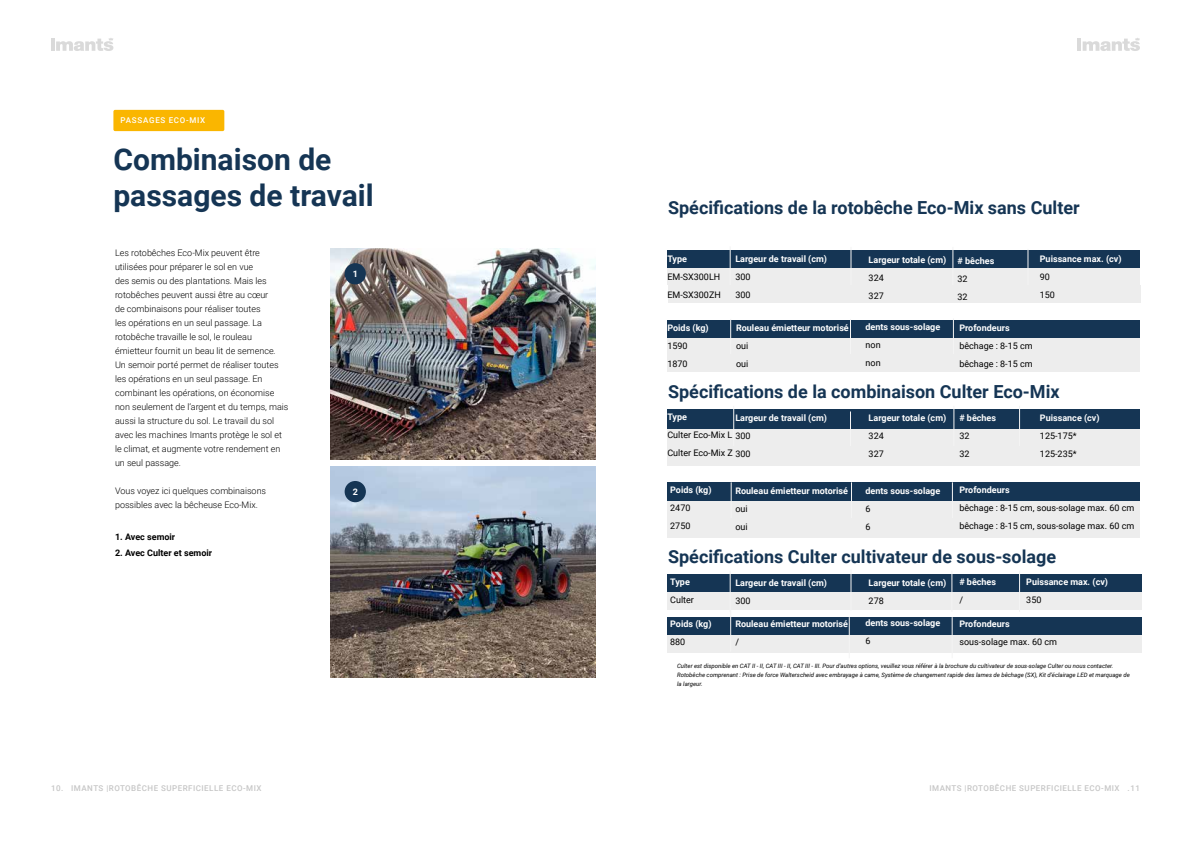
<style>
.page{position:relative;width:1191px;height:842px;background:#fff}
.page>*{position:absolute;margin:0;border:0;box-sizing:border-box;transform-origin:0 0}
.t1{font:700 30px/36px "Roboto";color:#153554}
.t2{font:700 18px "Roboto";color:#153554}
.t3{font:300 9px/14px "Roboto";color:#000}
.t4{font:700 9px "Roboto";color:#fff}
.t5{font:9px/18px "Roboto";color:#000}
.t6{font:700 9px "Roboto";color:#000}
.t7{font:9px/18px "Roboto";color:#020203}
.t8{font:500 8px "Roboto";letter-spacing:.06em;color:#c6c6c6}
.t9{font:500 8px "Roboto";letter-spacing:.095em;color:#fff}
.t10{font:italic 6px/9px "Roboto";color:#000}
</style>
<div class="page">
<div style="left:667px;top:267px;width:473px;height:18px;background:#ededed"></div>
<div style="left:667px;top:429px;width:473px;height:19px;background:#ededed"></div>
<div style="left:667px;top:337px;width:473px;height:18px;background:#ededed"></div>
<div style="left:667px;top:500px;width:473px;height:19px;background:#ededed"></div>
<div style="left:667px;top:250px;width:473px;height:17px;background:#153554"></div>
<div style="left:667px;top:409px;width:473px;height:20px;background:#153554"></div>
<div style="left:667px;top:320px;width:473px;height:17px;background:#153554"></div>
<div style="left:667px;top:482px;width:473px;height:19px;background:#153554"></div>
<hr style="left:730px;top:246px;width:1px;height:56px;background:#f4f4f4">
<hr style="left:733px;top:406px;width:1px;height:41px;background:#f4f4f4">
<hr style="left:851px;top:482px;width:1px;height:55px;background:#f4f4f4">
<hr style="left:850px;top:319px;width:1px;height:53px;background:#f4f4f4">
<hr style="left:953px;top:318px;width:1px;height:54px;background:#f4f4f4">
<hr style="left:730px;top:319px;width:1px;height:53px;background:#f4f4f4">
<hr style="left:850px;top:247px;width:1px;height:55px;background:#f4f4f4">
<hr style="left:850px;top:411px;width:1px;height:42px;background:#f4f4f4">
<hr style="left:952px;top:247px;width:1px;height:55px;background:#f4f4f4">
<hr style="left:953px;top:406px;width:1px;height:41px;background:#f4f4f4">
<hr style="left:1027px;top:249px;width:1px;height:53px;background:#f4f4f4">
<hr style="left:1019px;top:406px;width:1px;height:41px;background:#f4f4f4">
<svg style="left:51px;top:38px;width:62px;height:13px"></svg>
<svg style="left:1077px;top:38px;width:63px;height:13px"></svg>
<img style="left:330px;top:249px;width:265px;height:211px">
<img style="left:330px;top:467px;width:265px;height:210px">
<div style="left:345px;top:263px;width:21px;height:21px;background:#153554;border-radius:50%"></div>
<div style="left:345px;top:481px;width:21px;height:21px;background:#153554;border-radius:50%"></div>
<div style="left:113px;top:110px;width:111px;height:21px;background:#fab600;border-radius:2px"></div>
<hr style="left:731px;top:482px;width:1px;height:55px;background:#f4f4f4">
<hr style="left:952px;top:482px;width:1px;height:55px;background:#f4f4f4">
<div style="left:667px;top:592px;width:474px;height:18px;background:#ededed"></div>
<div style="left:667px;top:635px;width:474px;height:18px;background:#ededed"></div>
<div style="left:667px;top:574px;width:474px;height:18px;background:#153554"></div>
<div style="left:667px;top:617px;width:474px;height:18px;background:#153554"></div>
<hr style="left:730px;top:571px;width:1px;height:41px;background:#f4f4f4">
<hr style="left:849px;top:617px;width:1px;height:41px;background:#f4f4f4">
<hr style="left:850px;top:569px;width:1px;height:41px;background:#f4f4f4">
<hr style="left:951px;top:571px;width:1px;height:41px;background:#f4f4f4">
<hr style="left:1019px;top:571px;width:1px;height:41px;background:#f4f4f4">
<hr style="left:730px;top:610px;width:1px;height:41px;background:#f4f4f4">
<hr style="left:952px;top:617px;width:1px;height:41px;background:#f4f4f4">
<div style="left:668px;top:285px;width:472px;height:17px;background:#ededed"></div>
<div style="left:667px;top:354px;width:473px;height:18px;background:#ededed"></div>
<div style="left:667px;top:447px;width:473px;height:19px;background:#ededed"></div>
<div style="left:667px;top:518px;width:473px;height:19px;background:#ededed"></div>
<p class="t9" style="left:121px;top:115px;width:86px">PASSAGES ECO-MIX</p>
<h1 class="t1" style="left:113px;top:140px;width:262px">Combinaison de passages de travail</h1>
<p class="t3" style="left:115px;top:245px;width:175px">Les rotobêches Eco-Mix peuvent être utilisées pour préparer le sol en vue<br>des semis ou des plantations. Mais les rotobêches peuvent aussi être au cœur<br>de combinaisons pour réaliser toutes<br>les opérations en un seul passage. La rotobêche travaille le sol, le rouleau émietteur fournit un beau lit de semence.<br>Un semoir porté permet de réaliser toutes les opérations en un seul passage. En combinant les opérations, on économise non seulement de l’argent et du temps, mais aussi la structure du sol. Le travail du sol avec les machines Imants protège le sol et le climat, et augmente votre rendement en un seul passage.</p>
<p class="t3" style="left:115px;top:483px;width:153px">Vous voyez ici quelques combinaisons possibles avec la bêcheuse Eco-Mix.</p>
<p class="t6" style="left:115px;top:530px;width:62px">1. Avec semoir</p>
<p class="t6" style="left:115px;top:546px;width:99px">2. Avec Culter et semoir</p>
<p class="t4" style="left:353px;top:267px;width:7px">1</p>
<p class="t4" style="left:353px;top:485px;width:7px">2</p>
<h2 class="t2" style="left:668px;top:195px;width:413px">Spécifications de la rotobêche Eco-Mix sans Culter</h2>
<p class="t4" style="left:667px;top:252px;width:21px">Type</p>
<p class="t5" style="left:667px;top:267px;width:55px">EM-SX300LH<br>EM-SX300ZH</p>
<p class="t4" style="left:667px;top:321px;width:43px">Poids (kg)</p>
<p class="t5" style="left:667px;top:336px;width:22px">1590<br>1870</p>
<p class="t4" style="left:735px;top:252px;width:93px">Largeur de travail (cm)</p>
<p class="t5" style="left:735px;top:267px;width:17px">300<br>300</p>
<p class="t4" style="left:736px;top:321px;width:114px">Rouleau émietteur motorisé</p>
<p class="t5" style="left:736px;top:336px;width:14px">oui oui</p>
<p class="t4" style="left:868px;top:254px;width:79px">Largeur totale (cm)</p>
<p class="t5" style="left:868px;top:269px;width:17px">324<br>327</p>
<p class="t4" style="left:865px;top:321px;width:76px">dents sous-solage</p>
<p class="t5" style="left:865px;top:335px;width:17px">non non</p>
<p class="t4" style="left:957px;top:254px;width:38px"># bêches</p>
<p class="t5" style="left:957px;top:269px;width:12px">32<br>32</p>
<p class="t4" style="left:1039px;top:252px;width:83px">Puissance max. (cv)</p>
<p class="t7" style="left:1039px;top:267px;width:17px">90<br>150</p>
<p class="t4" style="left:959px;top:321px;width:52px">Profondeurs</p>
<p class="t5" style="left:959px;top:336px;width:75px">bêchage : 8-15 cm bêchage : 8-15 cm</p>
<h2 class="t2" style="left:668px;top:379px;width:393px">Spécifications de la combinaison Culter Eco-Mix</h2>
<p class="t4" style="left:667px;top:411px;width:21px">Type</p>
<p class="t5" style="left:667px;top:426px;width:67px">Culter Eco-Mix L<br>Culter Eco-Mix Z</p>
<p class="t4" style="left:735px;top:412px;width:93px">Largeur de travail (cm)</p>
<p class="t5" style="left:735px;top:427px;width:17px">300<br>300</p>
<p class="t4" style="left:670px;top:484px;width:43px">Poids (kg)</p>
<p class="t5" style="left:670px;top:499px;width:22px">2470<br>2750</p>
<p class="t4" style="left:735px;top:484px;width:114px">Rouleau émietteur motorisé</p>
<p class="t5" style="left:735px;top:499px;width:14px">oui oui</p>
<p class="t4" style="left:868px;top:412px;width:79px">Largeur totale (cm)</p>
<p class="t5" style="left:868px;top:427px;width:17px">324<br>327</p>
<p class="t4" style="left:865px;top:484px;width:76px">dents sous-solage</p>
<p class="t5" style="left:865px;top:499px;width:7px">6<br>6</p>
<p class="t4" style="left:959px;top:412px;width:38px"># bêches</p>
<p class="t5" style="left:959px;top:427px;width:12px">32<br>32</p>
<p class="t4" style="left:1040px;top:412px;width:61px">Puissance (cv)</p>
<p class="t5" style="left:1040px;top:427px;width:38px">125-175*<br>125-235*</p>
<p class="t4" style="left:959px;top:483px;width:52px">Profondeurs</p>
<p class="t5" style="left:959px;top:498px;width:176px">bêchage : 8-15 cm, sous-solage max. 60 cm bêchage : 8-15 cm, sous-solage max. 60 cm</p>
<h2 class="t2" style="left:668px;top:544px;width:390px">Spécifications Culter cultivateur de sous-solage</h2>
<p class="t4" style="left:670px;top:576px;width:21px">Type</p>
<p class="t5" style="left:670px;top:591px;width:25px">Culter</p>
<p class="t4" style="left:670px;top:617px;width:43px">Poids (kg)</p>
<p class="t5" style="left:670px;top:632px;width:17px">880</p>
<p class="t4" style="left:735px;top:577px;width:93px">Largeur de travail (cm)</p>
<p class="t5" style="left:735px;top:592px;width:17px">300</p>
<p class="t4" style="left:735px;top:617px;width:114px">Rouleau émietteur motorisé</p>
<p class="t5" style="left:735px;top:632px;width:5px">/</p>
<p class="t4" style="left:868px;top:577px;width:79px">Largeur totale (cm)</p>
<p class="t5" style="left:868px;top:592px;width:17px">278</p>
<p class="t4" style="left:865px;top:617px;width:76px">dents sous-solage</p>
<p class="t5" style="left:865px;top:632px;width:7px">6</p>
<p class="t4" style="left:959px;top:576px;width:38px"># bêches</p>
<p class="t5" style="left:959px;top:591px;width:5px">/</p>
<p class="t4" style="left:1026px;top:576px;width:83px">Puissance max. (cv)</p>
<p class="t5" style="left:1026px;top:591px;width:17px">350</p>
<p class="t4" style="left:959px;top:617px;width:52px">Profondeurs</p>
<p class="t5" style="left:959px;top:632px;width:99px">sous-solage max. 60 cm</p>
<p class="t10" style="left:677px;top:661px;width:454px">Culter est disponible en CAT II - II, CAT III - II, CAT III - III. Pour d’autres options, veuillez vous référer à la brochure du cultivateur de sous-solage Culter ou nous contacter.<br>Rotobêche comprenant : Prise de force Walterscheid avec embrayage à came, Système de changement rapide des lames de bêchage (SX), Kit d’éclairage LED et marquage de la largeur.</p>
<p class="t8" style="left:51px;top:782px;width:212px">10. IMANTS |ROTOBÊCHE SUPERFICIELLE ECO-MIX</p>
<p class="t8" style="left:929px;top:782px;width:212px">IMANTS |ROTOBÊCHE SUPERFICIELLE ECO-MIX .11</p>
</div>
